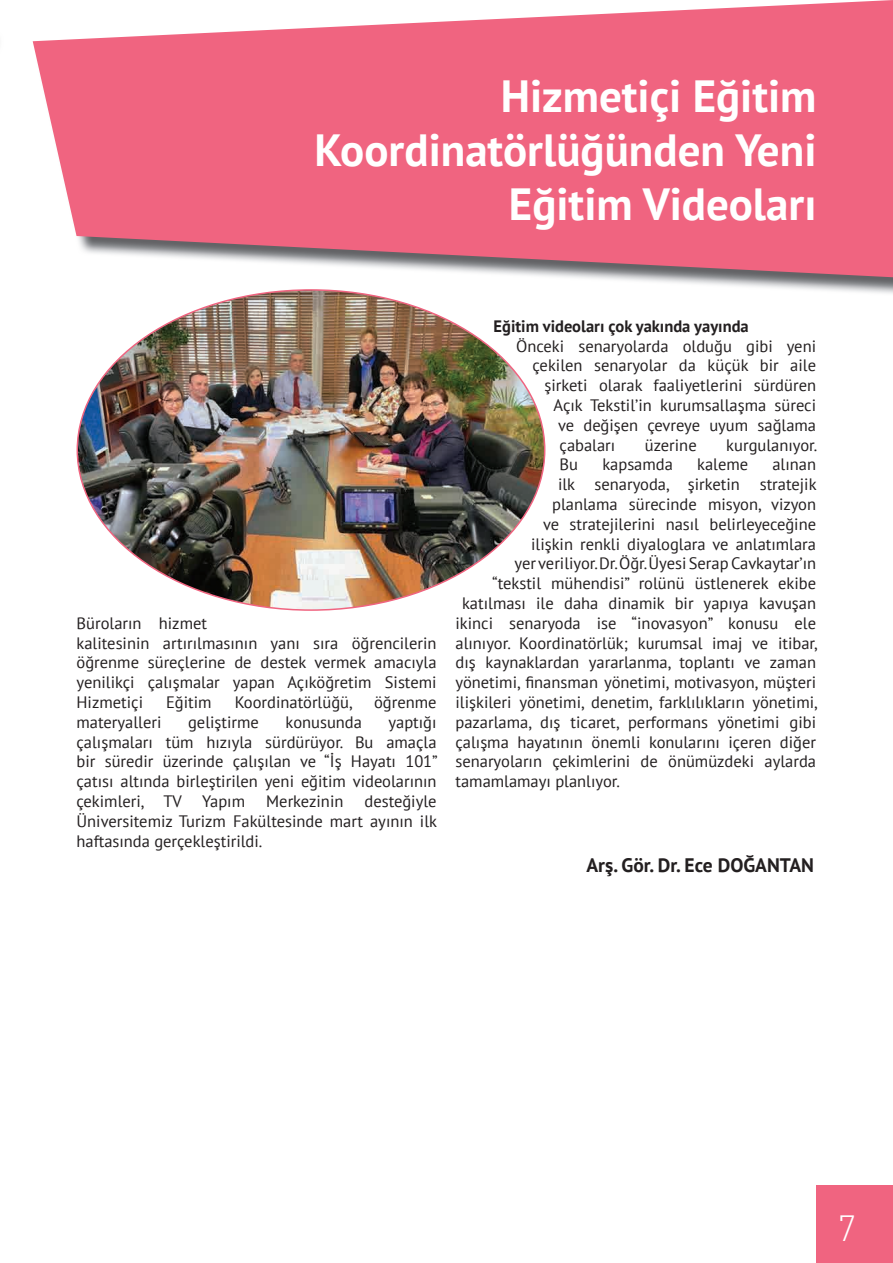
<style>
.page{position:relative;width:893px;height:1263px;background:#fff}
.page>*{position:absolute;margin:0;border:0;box-sizing:border-box;transform-origin:0 0}
.t1{font:700 45px/54px "PT Sans";color:#fff;text-align:right}
.t2{font:300 36px "DIN Pro";color:#fff}
.t3{font:700 19.5px "PT Sans";color:#231f20}
.t4{font:16.5px/19.8px "PT Sans";color:#231f20;text-align:justify}
.t5{font:700 16.5px "PT Sans";color:#231f20}
</style>
<div class="page">
<div style="left:816px;top:1186px;width:77px;height:77px;background:#f06480"></div>
<img style="left:244px;top:277px;width:649px;height:19px">
<svg style="left:33px;top:0;width:860px;height:277px;background:#ed7990"></svg>
<img style="left:77px;top:296px;width:468px;height:314px">
<img style="left:248px;top:290px;width:126px;height:6px">
<h1 class="t1" style="left:315px;top:69px;width:503px">Hizmetiçi Eğitim<br>Koordinatörlüğünden Yeni<br>Eğitim Videoları</h1>
<p class="t4" style="left:77px;top:613px;width:362px;text-align:left">Büroların hizmet<br>kalitesinin artırılmasının yanı sıra öğrencilerin öğrenme süreçlerine de destek vermek amacıyla yenilikçi çalışmalar yapan Açıköğretim Sistemi Hizmetiçi</p>
<p class="t4" style="left:166px;top:692px;width:47px">Eğitim</p>
<p class="t4" style="left:235px;top:692px;width:119px">Koordinatörlüğü,</p>
<p class="t4" style="left:374px;top:692px;width:64px">öğrenme</p>
<p class="t4" style="left:77px;top:712px;width:363px;text-indent:312px">yaptığı çalışmaları tüm hızıyla sürdürüyor. Bu amaçla bir süredir üzerinde çalışılan ve “İş Hayatı 101” çatısı altında birleştirilen yeni eğitim videolarının çekimleri, TV Yapım</p>
<p class="t4" style="left:77px;top:712px;width:86px">materyalleri</p>
<p class="t4" style="left:188px;top:712px;width:72px">geliştirme</p>
<p class="t4" style="left:286px;top:712px;width:78px">konusunda</p>
<p class="t4" style="left:77px;top:791px;width:362px;text-indent:288px">desteğiyle Üniversitemiz Turizm Fakültesinde mart ayının ilk haftasında gerçekleştirildi.</p>
<p class="t4" style="left:266px;top:791px;width:79px">Merkezinin</p>
<p class="t5" style="left:494px;top:315px;width:257px">Eğitim videoları çok yakında yayında</p>
<p class="t4" style="left:516px;top:335px;width:301px">Önceki senaryolarda olduğu gibi yeni</p>
<p class="t4" style="left:533px;top:355px;width:285px">çekilen senaryolar da küçük bir aile</p>
<p class="t4" style="left:545px;top:375px;width:273px">şirketi olarak faaliyetlerini sürdüren</p>
<p class="t4" style="left:554px;top:395px;width:264px">Açık Tekstil’in kurumsallaşma süreci</p>
<p class="t4" style="left:558px;top:415px;width:260px">ve değişen çevreye uyum sağlama</p>
<p class="t4" style="left:560px;top:434px;width:57px">çabaları</p>
<p class="t4" style="left:645px;top:434px;width:53px">üzerine</p>
<p class="t4" style="left:726px;top:434px;width:93px">kurgulanıyor.</p>
<p class="t4" style="left:560px;top:454px;width:20px">Bu</p>
<p class="t4" style="left:602px;top:454px;width:72px">kapsamda</p>
<p class="t4" style="left:697px;top:454px;width:53px">kaleme</p>
<p class="t4" style="left:772px;top:454px;width:45px">alınan</p>
<p class="t4" style="left:558px;top:474px;width:260px">ilk senaryoda, şirketin stratejik</p>
<p class="t4" style="left:552px;top:494px;width:266px">planlama sürecinde misyon, vizyon</p>
<p class="t4" style="left:543px;top:514px;width:275px">ve stratejilerini nasıl belirleyeceğine</p>
<p class="t4" style="left:531px;top:533px;width:287px">ilişkin renkli diyaloglara ve anlatımlara</p>
<p class="t4" style="left:515px;top:553px;width:303px">yer veriliyor. Dr. Öğr. Üyesi Serap Cavkaytar’ın</p>
<p class="t4" style="left:492px;top:573px;width:326px">“tekstil mühendisi” rolünü üstlenerek ekibe</p>
<p class="t4" style="left:462px;top:593px;width:356px">katılması ile daha dinamik bir yapıya kavuşan</p>
<p class="t4" style="left:455px;top:613px;width:362px">ikinci senaryoda ise “inovasyon” konusu ele</p>
<p class="t4" style="left:455px;top:632px;width:363px">alınıyor. Koordinatörlük; kurumsal imaj ve itibar,</p>
<p class="t4" style="left:455px;top:652px;width:362px">dış kaynaklardan yararlanma, toplantı ve zaman</p>
<p class="t4" style="left:455px;top:672px;width:362px">yönetimi, finansman yönetimi, motivasyon, müşteri</p>
<p class="t4" style="left:455px;top:692px;width:363px">ilişkileri yönetimi, denetim, farklılıkların yönetimi,</p>
<p class="t4" style="left:455px;top:712px;width:362px">pazarlama, dış ticaret, performans yönetimi gibi</p>
<p class="t4" style="left:455px;top:731px;width:362px">çalışma hayatının önemli konularını içeren diğer</p>
<p class="t4" style="left:455px;top:751px;width:362px">senaryoların çekimlerini de önümüzdeki aylarda</p>
<p class="t4" style="left:455px;top:771px;width:166px">tamamlamayı planlıyor.</p>
<p class="t3" style="left:586px;top:852px;width:229px">Arş. Gör. Dr. Ece DOĞANTAN</p>
<h2 class="t2" style="left:837px;top:1201px;width:20px">7</h2>
</div>
